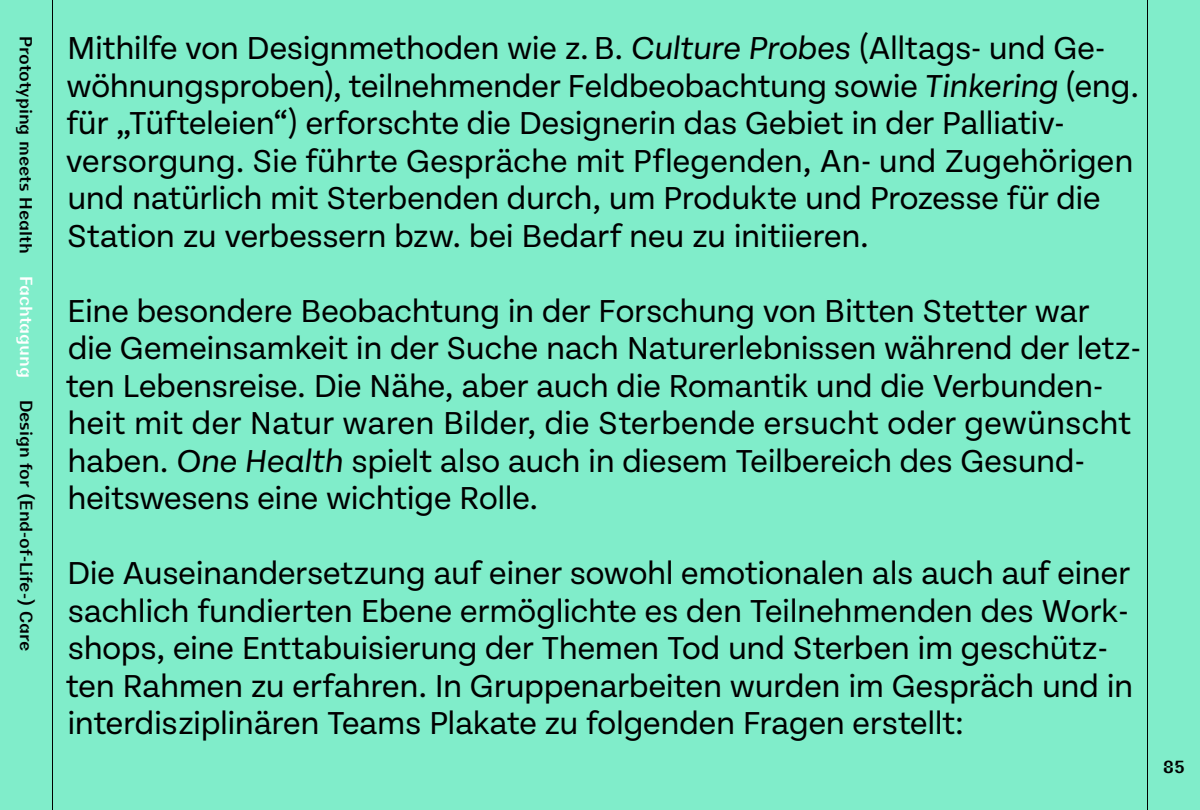
<style>
.page{position:relative;width:1200px;height:810px;background:#80edca}
.page>*{position:absolute;margin:0;border:0;box-sizing:border-box;transform-origin:0 0}
.t1{font:33.75px/37.5px "Tenon";letter-spacing:-.01em;color:#000}
.t2{font:17.25px "BC Liguria RB";letter-spacing:-.005em;color:#000}
.t3{font:17.25px "BC Liguria RB";letter-spacing:-.005em;color:#fff}
.s1{font-style:italic}
</style>
<div class="page">
<hr style="left:52px;top:0;width:1px;height:810px;background:#000">
<hr style="left:1147px;top:0;width:1px;height:810px;background:#000">
<p class="t2" style="left:37px;top:36px;width:219px;rotate:90deg">Prototyping meets Health</p>
<p class="t3" style="left:37px;top:276px;width:104px;rotate:90deg">Fachtagung</p>
<p class="t2" style="left:37px;top:400px;width:254px;rotate:90deg">Design for (End-of-Life-) Care</p>
<p class="t1" style="left:66px;top:30px;width:1075px">Mithilfe von Designmethoden wie z. B. <span class="s1">Culture Probes</span> (Alltags- und Ge&shy;wöhnungsproben), teilnehmender Feldbeobachtung sowie <span class="s1">Tinkering</span> (eng. für „Tüfteleien“) erforschte die Designerin das Gebiet in der Palliativ&shy;versorgung. Sie führte Gespräche mit Pflegenden, An- und Zugehörigen und natürlich mit Sterbenden durch, um Produkte und Prozesse für die Station zu verbessern bzw. bei Bedarf neu zu initiieren.</p>
<p class="t1" style="left:66px;top:293px;width:1076px">Eine besondere Beobachtung in der Forschung von Bitten Stetter war die Gemeinsamkeit in der Suche nach Naturerlebnissen während der letz&shy;ten Lebensreise. Die Nähe, aber auch die Romantik und die Verbunden&shy;heit mit der Natur waren Bilder, die Sterbende ersucht oder gewünscht haben. <span class="s1">One Health</span> spielt also auch in diesem Teilbereich des Gesund&shy;heitswesens eine wichtige Rolle.</p>
<p class="t1" style="left:66px;top:555px;width:1069px">Die Auseinandersetzung auf einer sowohl emotionalen als auch auf einer sachlich fundierten Ebene ermöglichte es den Teilnehmenden des Work&shy;shops, eine Enttabuisierung der Themen Tod und Sterben im geschütz&shy;ten Rahmen zu erfahren. In Gruppenarbeiten wurden im Gespräch und in interdis ziplinären Teams Plakate zu folgenden Fragen erstellt:</p>
<p class="t2" style="left:1163px;top:756px;width:24px">85</p>
</div>
